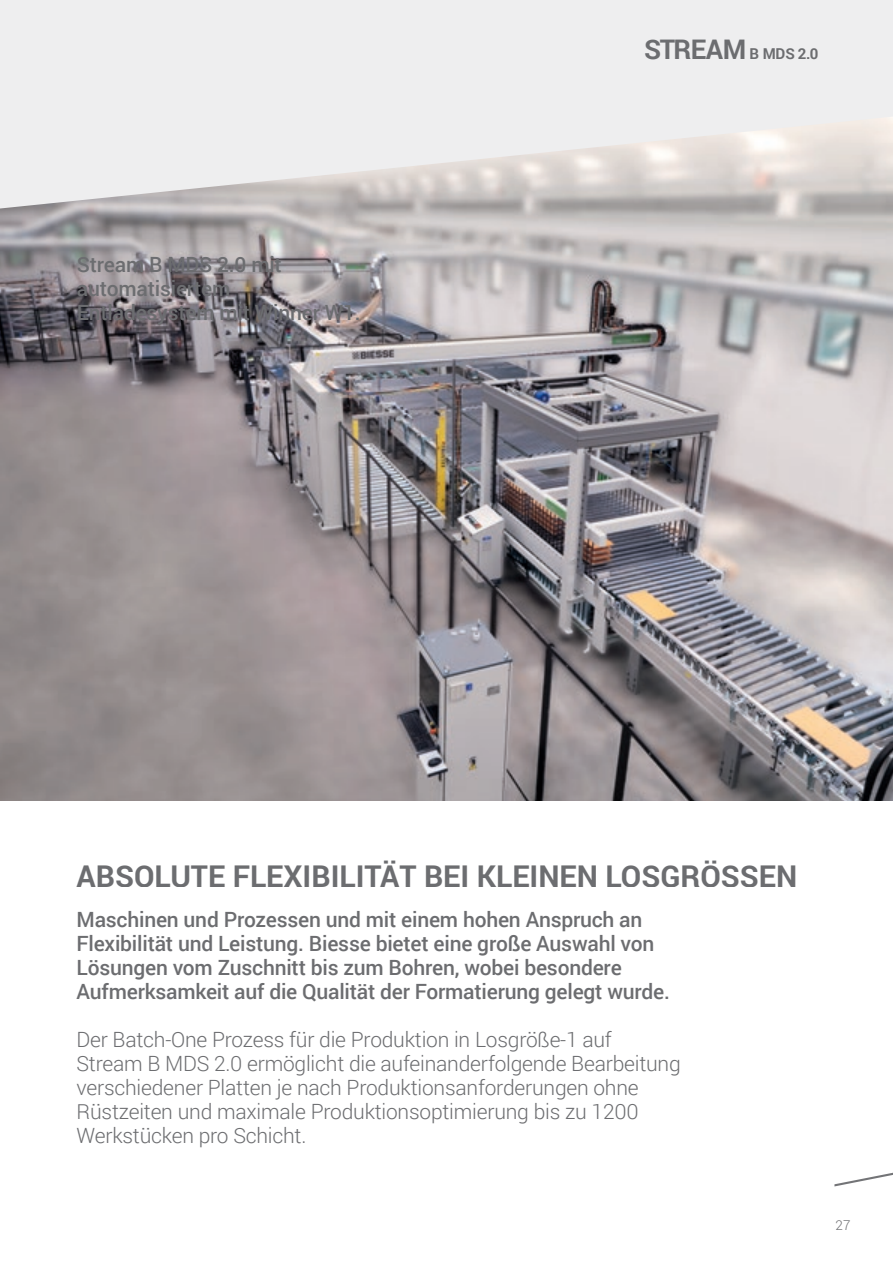
<style>
.page{position:relative;width:893px;height:1263px;background:#fff}
.page>*{position:absolute;margin:0;border:0;box-sizing:border-box;transform-origin:0 0}
.t1{font:700 30px "Roboto";color:#6c6d70}
.t2{font:500 21px/24px "Roboto";letter-spacing:-.01em;color:#6c6d70}
.t3{font:300 21px/24px "Roboto";letter-spacing:-.01em;color:#6c6d70}
.t4{font:700 15px "Roboto";color:#6c6d70}
.t5{font:300 13.5px "Roboto";color:#6c6d70}
.s1{font-size:27px}
</style>
<div class="page">
<svg style="left:834px;top:1172px;width:59px;height:14px"></svg>
<img style="left:0;top:208px;width:893px;height:592px">
<svg style="left:0;top:0;width:893px;height:208px;background:#e8e7e7"></svg>
<p class="t2" style="left:77px;top:251px;width:207px">Stream B MDS 2.0 mit automatisiertem</p>
<p class="t2" style="left:77px;top:299px;width:285px">Entladesystem mit Winner W1.</p>
<p class="t4" style="left:644px;top:43px;width:176px"><span class="s1">STREAM</span> B MDS 2.0</p>
<h1 class="t1" style="left:77px;top:855px;width:722px">ABSOLUTE FLEXIBILITÄT BEI KLEINEN LOSGRÖSSEN</h1>
<p class="t2" style="left:77px;top:906px;width:595px">Maschinen und Prozessen und mit einem hohen Anspruch an Flexibilität und Leistung. Biesse bietet eine große Auswahl von Lösungen vom Zuschnitt bis zum Bohren, wobei besondere Aufmerksamkeit auf die Qualität der Formatierung gelegt wurde.</p>
<p class="t3" style="left:77px;top:1026px;width:606px">Der Batch-One Prozess für die Produktion in Losgröße-1 auf Stream B MDS 2.0 ermöglicht die aufeinanderfolgende Bearbeitung verschiedener Platten je nach Produktionsanforderungen ohne Rüstzeiten und maximale Produktionsoptimierung bis zu 1200<br>Werkstücken pro Schicht.</p>
<p class="t5" style="left:836px;top:1215px;width:16px">27</p>
</div>
